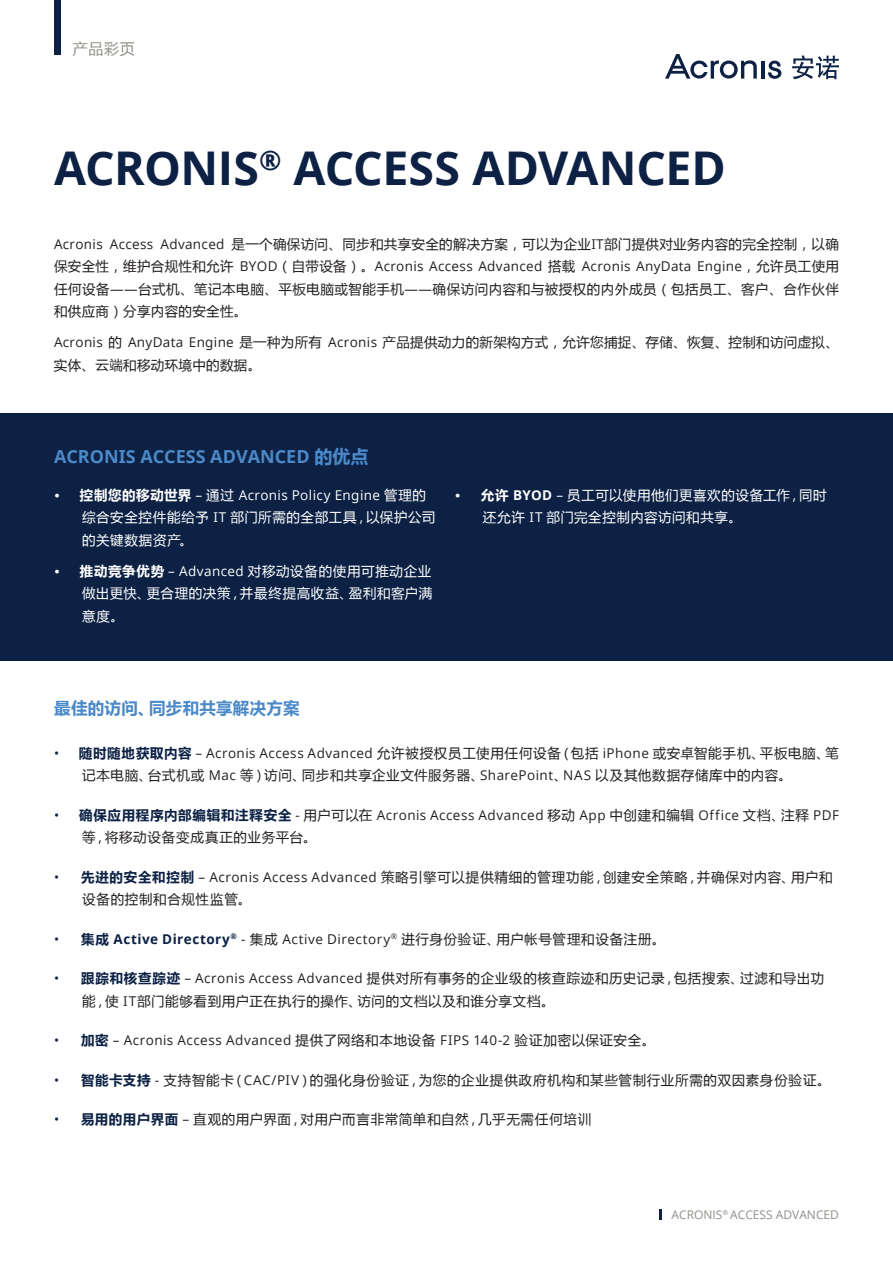
<style>
.page{position:relative;width:893px;height:1263px;background:#fff}
.page>*{position:absolute;margin:0;border:0;box-sizing:border-box;transform-origin:0 0}
.t1{font:700 46.5px "Open Sans";letter-spacing:-.01em;color:#0c2144}
.t2{font:700 18px "Open Sans";color:#4b89c8}
.t3{font:700 16.5px "Microsoft Ya Hei";letter-spacing:.015em;color:#4b89c8}
.t4{font:15px "Microsoft Ya Hei";color:#908f88}
.t5{font:13.5px/22.5px "Microsoft Ya Hei";letter-spacing:.04em;color:#231f20}
.t6{font:13.5px "Open Sans";letter-spacing:.03em;color:#231f20}
.t7{font:13.5px/22.5px "Microsoft Ya Hei";letter-spacing:.045em;color:#fff}
.t8{font:13.5px "Open Sans";letter-spacing:.03em;color:#fff}
.t9{font:12px "Open Sans";color:#928f89}
.s1{font-family:"Open Sans"}
.s2{font-family:"Microsoft Ya Hei"}
.s3{font-family:"Microsoft Ya Hei";font-weight:700}
.s4{font-weight:700}
.s5{font-family:"Open Sans";font-weight:700}
.s6{font-family:"Open Sans";color:#0c2144}
.s7{font-weight:700;color:#0c2144}
.s8{color:#0c2144}
.s9{font-family:"Microsoft Ya Hei";font-weight:700;color:#0c2144}
.s10{font-family:"Open Sans";font-weight:700;color:#0c2144}
</style>
<div class="page">
<div style="left:0;top:413px;width:893px;height:247px;background:#0c2144"></div>
<div style="left:54px;top:0;width:6px;height:54px;background:#0c2144"></div>
<svg style="left:659px;top:1209px;width:3px;height:10px"></svg>
<svg style="left:792px;top:55px;width:47px;height:24px"></svg>
<hr style="left:761px;top:61px;width:3px;height:18px;background:#0c2144">
<svg style="left:768px;top:61px;width:13px;height:18px"></svg>
<svg style="left:665px;top:54px;width:92px;height:25px"></svg>
<p class="t4" style="left:73px;top:38px;width:64px">产品彩页</p>
<h1 class="t1" style="left:54px;top:135px;width:673px">ACRONIS<sup>®</sup> ACCESS ADVANCED</h1>
<p class="t5" style="left:54px;top:232px;width:786px"><span class="s1">Acronis Access Advanced</span> 是一个确保访问、同步和共享安全的解决方案，可以为企业<span class="s1">IT</span>部门提供对业务内容的完全控制，以确</p>
<p class="t6" style="left:54px;top:257px;width:786px"><span class="s2">保安全性，维护合规性和允许</span> BYOD <span class="s2">（自带设备）。</span>Acronis Access Advanced <span class="s2">搭载</span> Acronis AnyData Engine<span class="s2">，允许员工使用</span></p>
<p class="t5" style="left:54px;top:277px;width:786px">任何设备<span class="s1">——</span>台式机、笔记本电脑、平板电脑或智能手机<span class="s1">——</span>确保访问内容和与被授权的内外成员（包括员工、客户、合作伙伴和供应商）分享内容的安全性。</p>
<p class="t5" style="left:54px;top:331px;width:786px"><span class="s1">Acronis</span> 的 <span class="s1">AnyData Engine</span> 是一种为所有 <span class="s1">Acronis</span> 产品提供动力的新架构方式，允许您捕捉、存储、恢复、控制和访问虚拟、实体、云端和移动环境中的数据。</p>
<h2 class="t2" style="left:54px;top:443px;width:316px">ACRONIS ACCESS ADVANCED <span class="s2">的优点</span></h2>
<p class="t8" style="left:54px;top:486px;width:374px"><span class="s2">•</span> <span class="s3">控制您的移动世界</span> – <span class="s2">通过</span> Acronis Policy Engine <span class="s2">管理的</span></p>
<p class="t7" style="left:82px;top:506px;width:355px">综合安全控件能给予 <span class="s1">IT</span> 部门所需的全部工具，以保护公司的关键数据资产。</p>
<p class="t7" style="left:82px;top:559px;width:352px;text-align:justify;text-indent:-28px">• <span class="s4">推动竞争优势</span> <span class="s1">– Advanced</span> 对移动设备的使用可推动企业做出更快、更合理的决策，并最终提高收益、盈利和客户满意度。</p>
<p class="t7" style="left:483px;top:483px;width:345px;text-indent:-28px">• <span class="s4">允许</span> <span class="s5">BYOD</span> <span class="s1">–</span> 员工可以使用他们更喜欢的设备工作，同时还允许 <span class="s1">IT</span> 部门完全控制内容访问和共享。</p>
<p class="t3" style="left:54px;top:697px;width:247px">最佳的访问、同步和共享解决方案</p>
<p class="t5" style="left:82px;top:741px;width:758px;text-indent:-28px"><span class="s6">•</span> <span class="s7">随时随地获取内容</span> <span class="s1">– Acronis Access Advanced</span> 允许被授权员工使用任何设备（包括 <span class="s1">iPhone</span> 或安卓智能手机、平板电脑、笔记本电脑、台式机或 <span class="s1">Mac</span> 等）访问、同步和共享企业文件服务器、<span class="s1">SharePoint</span>、<span class="s1">NAS</span> 以及其他数据存储库中的内容。</p>
<p class="t6" style="left:54px;top:806px;width:786px"><span class="s8">•</span> <span class="s9">确保应用程序内部编辑和注释安全</span> - <span class="s2">用户可以在</span> Acronis Access Advanced <span class="s2">移动</span> App <span class="s2">中创建和编辑</span> Office <span class="s2">文档、注释</span> PD F</p>
<p class="t5" style="left:82px;top:826px;width:236px">等，将移动设备变成真正的业务平台。</p>
<p class="t5" style="left:82px;top:865px;width:752px;text-indent:-28px"><span class="s6">•</span> <span class="s7">先进的安全和控制</span> <span class="s1">– Acronis Access Advanced</span> 策略引擎可以提供精细的管理功能，创建安全策略，并确保对内容、用户和设备的控制和合规性监管。</p>
<p class="t5" style="left:54px;top:927px;width:613px"><span class="s6">•</span> <span class="s7">集成</span> <span class="s10">ACTIVE DIRECTORY</span><sup>®</sup> <span class="s1">-</span> 集成 <span class="s1">Active Directory</span><sup>®</sup> 进行身份验证、用户帐号管理和设备注册。</p>
<p class="t5" style="left:82px;top:967px;width:744px;text-indent:-28px"><span class="s6">•</span> <span class="s7">跟踪和核查踪迹</span> <span class="s1">– Acronis Access Advanced</span> 提供对所有事务的企业级的核查踪迹和历史记录，包括搜索、过滤和导出功能，使 <span class="s1">IT</span>部门能够看到用户正在执行的操作、访问的文档以及和谁分享文档。</p>
<p class="t6" style="left:54px;top:1031px;width:603px"><span class="s8">•</span> <span class="s9">加密</span> – Acronis Access Advanced <span class="s2">提供了网络和本地设备</span> FIPS 140-2 <span class="s2">验证加密以保证安全。</span></p>
<p class="t5" style="left:54px;top:1068px;width:778px"><span class="s6">•</span> <span class="s7">智能卡支持</span> <span class="s1">-</span> 支持智能卡（<span class="s1">CAC/PIV</span>）的强化身份验证，为您的企业提供政府机构和某些管制行业所需的双因素身份验证。</p>
<p class="t5" style="left:54px;top:1108px;width:539px"><span class="s6">•</span> <span class="s7">易用的用户界面</span> <span class="s1">–</span> 直观的用户界面，对用户而言非常简单和自然，几乎无需任何培训</p>
<p class="t9" style="left:672px;top:1206px;width:169px">Acronis<sup>®</sup> access advanced</p>
</div>
